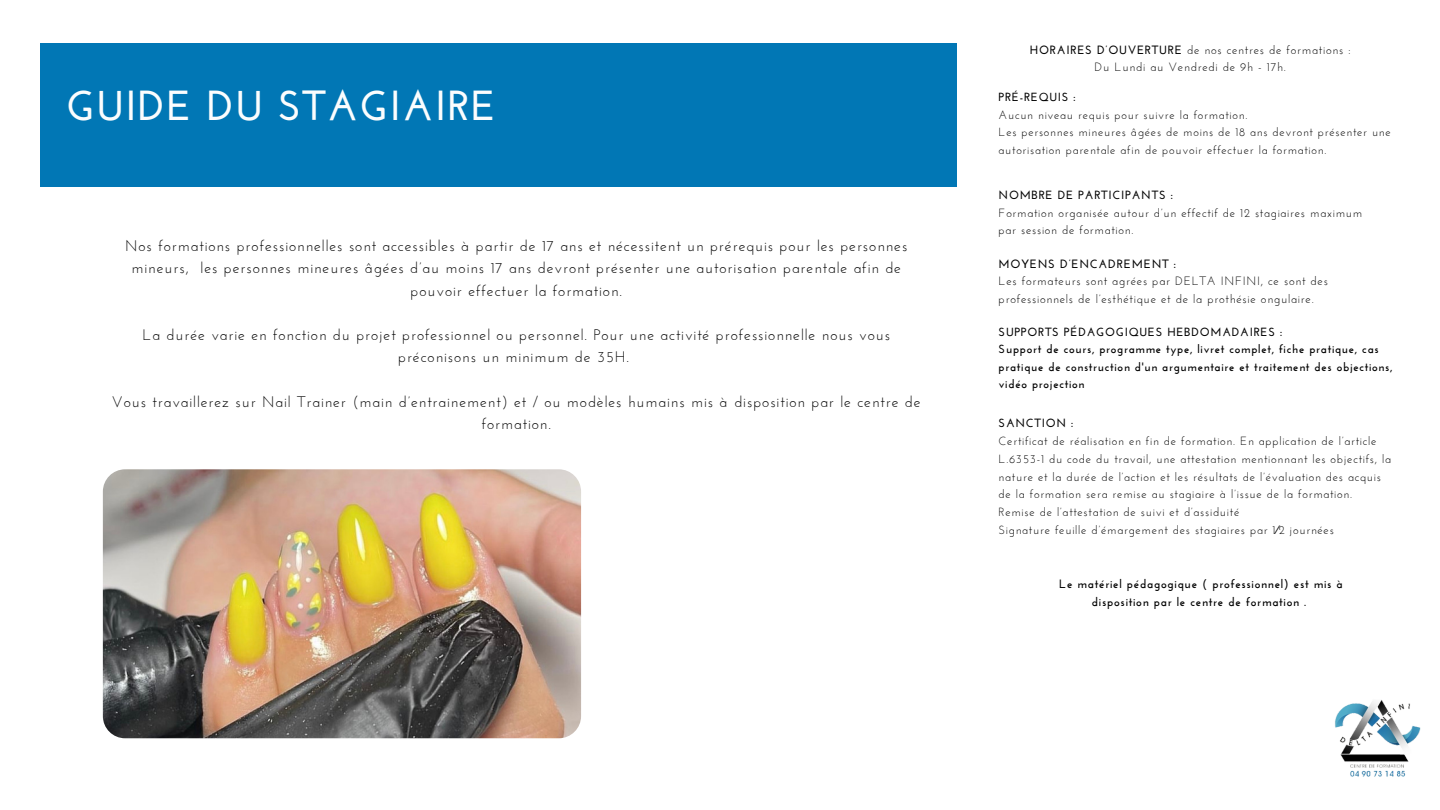
<style>
.page{position:relative;width:1440px;height:810px;background:#fff}
.page>*{position:absolute;margin:0;border:0;box-sizing:border-box;transform-origin:0 0}
.t1{font:700 42px "Josefin Sans";letter-spacing:.03em;color:#fbfdfe}
.t2{font:15.2px/22.2px "Josefin Sans";letter-spacing:.06em;color:#000;text-align:center}
.t3{font:700 12.1px/17.8px "Josefin Sans";letter-spacing:.06em;color:#000;text-align:center}
.t4{font:12px/17.7px "Josefin Sans";letter-spacing:.06em;color:#000;text-align:center}
.t5{font:700 12px "Josefin Sans";letter-spacing:.06em;color:#000}
.t6{font:11.9px/17.7px "Josefin Sans";letter-spacing:.06em;color:#000}
.t7{font:700 11.9px/17.6px "Josefin Sans";letter-spacing:.06em;color:#000}
.t8{font:11.8px/17.7px "Josefin Sans";letter-spacing:.06em;color:#000}
.t9{font:700 11.8px "Josefin Sans";letter-spacing:.06em;color:#000}
.s1{font-weight:700}
.s2{font-family:"Noto Sans"}
</style>
<div class="page">
<div style="left:40px;top:43px;width:916px;height:144px;background:#0177b5"></div>
<img style="left:1335px;top:700px;width:86px;height:77px">
<img style="left:103px;top:469px;width:478px;height:269px;border-radius:22px">
<h1 class="t1" style="left:66px;top:88px;width:431px">GUIDE DU STAGIAIRE</h1>
<p class="t2" style="left:125px;top:236px;width:784px">Nos formations professionnelles sont accessibles à partir de 17 ans et nécessitent un prérequis pour les personnes mineurs, les personnes mineures âgées d’au moins 17 ans devront présenter une autorisation parentale afin de pouvoir effectuer la formation.</p>
<p class="t2" style="left:143px;top:325px;width:749px">La durée varie en fonction du projet professionnel ou personnel. Pour une activité professionnelle nous vous préconisons un minimum de 35H.</p>
<p class="t2" style="left:112px;top:392px;width:810px">Vous travaillerez sur Nail Trainer (main d’entrainement) et / ou modèles humains mis à disposition par le centre de formation.</p>
<p class="t4" style="left:1030px;top:42px;width:322px"><span class="s1">HORAIRES D’OUVERTURE</span> de nos centres de formations :<br>Du Lundi au Vendredi de 9h - 17h.</p>
<p class="t9" style="left:999px;top:92px;width:78px">PRÉ-REQUIS :</p>
<p class="t8" style="left:999px;top:107px;width:394px">Aucun niveau requis pour suivre la formation.<br>Les personnes mineures âgées de moins de 18 ans devront présenter une autorisation parentale afin de pouvoir effectuer la formation.</p>
<p class="t7" style="left:999px;top:187px;width:176px">NOMBRE DE PARTICIPANTS :</p>
<p class="t6" style="left:999px;top:205px;width:365px">Formation organisée autour d’un effectif de 12 stagiaires maximum par session de formation.</p>
<p class="t5" style="left:999px;top:259px;width:179px">MOYENS D’ENCADREMENT :</p>
<p class="t4" style="left:999px;top:273px;width:331px;text-align:left">Les formateurs sont agrées par DELTA INFINI, ce sont des professionnels de l’esthétique et de la prothésie ongulaire.</p>
<p class="t7" style="left:999px;top:324px;width:395px">SUPPORTS PÉDAGOGIQUES HEBDOMADAIRES :<br>Support de cours, programme type, livret complet, fiche pratique, cas pratique de construction d'un argumentaire et traitement des objections, vidéo projection</p>
<p class="t7" style="left:999px;top:416px;width:76px">SANCTION :</p>
<p class="t6" style="left:999px;top:433px;width:394px">Certificat de réalisation en fin de formation. En application de l’article L.6353-1 du code du travail, une attestation mentionnant les objectifs, la nature et la durée de l’action et les résultats de l’évaluation des acquis de la formation sera remise au stagiaire à l’issue de la formation.<br>Remise de l’attestation de suivi et d’assiduité<br>Signature feuille d’émargement des stagiaires par 1<span class="s2">⁄</span>2 journées</p>
<p class="t3" style="left:1059px;top:576px;width:286px">Le matériel pédagogique ( professionnel) est mis à disposition par le centre de formation .</p>
</div>
